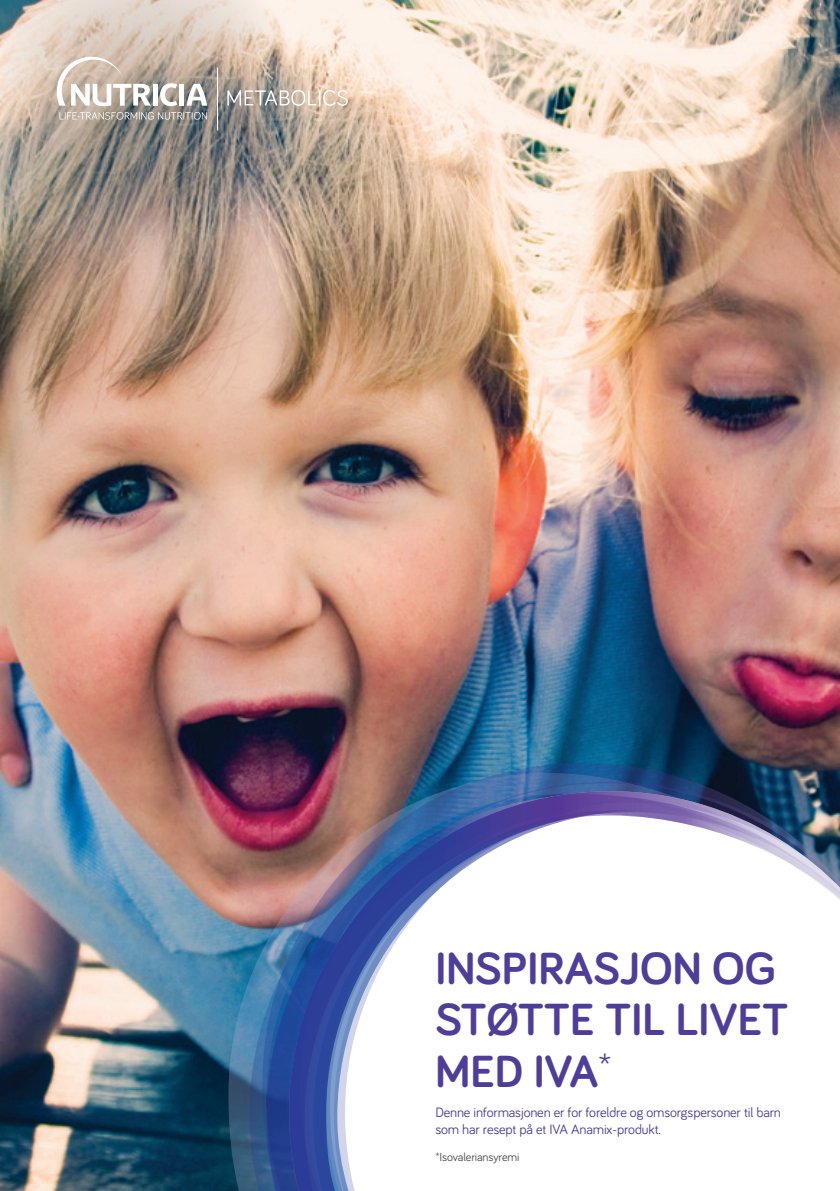
<style>
.page{position:relative;width:840px;height:1191px;background:#fff}
.page>*{position:absolute;margin:0;border:0;box-sizing:border-box;transform-origin:0 0}
.t1{font:700 46.4px/51.6px "Bariol";color:#4f3d99}
.t2{font:14px/16.8px "Bariol";letter-spacing:-.01em;color:#4f3d99}
.t3{font:12px "Bariol";letter-spacing:-.01em;color:#4b4c4d}
</style>
<div class="page">
<img style="left:0;top:0;width:839px;height:1191px">
<svg style="left:228px;top:773px;width:34px;height:418px"></svg>
<svg style="left:249px;top:793px;width:13px;height:398px"></svg>
<img style="left:262px;top:763px;width:577px;height:428px">
<svg style="left:289px;top:791px;width:550px;height:400px"></svg>
<svg style="left:308px;top:818px;width:260px;height:373px"></svg>
<svg style="left:0;top:0;width:299px;height:240px"></svg>
<div style="left:179px;top:84px;width:5px;height:22px;background:#fff"></div>
<svg style="left:186px;top:84px;width:21px;height:22px"></svg>
<svg style="left:160px;top:83px;width:17px;height:23px"></svg>
<hr style="left:153px;top:84px;width:4px;height:22px;background:#fff">
<svg style="left:60px;top:112px;width:147px;height:8px"></svg>
<svg style="left:57px;top:57px;width:94px;height:49px"></svg>
<hr style="left:217px;top:68px;width:1px;height:62px;background:#fff">
<svg style="left:227px;top:90px;width:120px;height:16px"></svg>
<h1 class="t1" style="left:435px;top:940px;width:354px">INSPIRASJON OG<br>STØTTE TIL LIVET<br>MED IVA<sup>*</sup></h1>
<p class="t2" style="left:435px;top:1103px;width:347px">Denne informasjonen er for foreldre og omsorgspersoner til barn som har resept på et IVA Anamix-produkt.</p>
<p class="t3" style="left:435px;top:1148px;width:86px">*Isovaleriansyremi</p>
</div>
